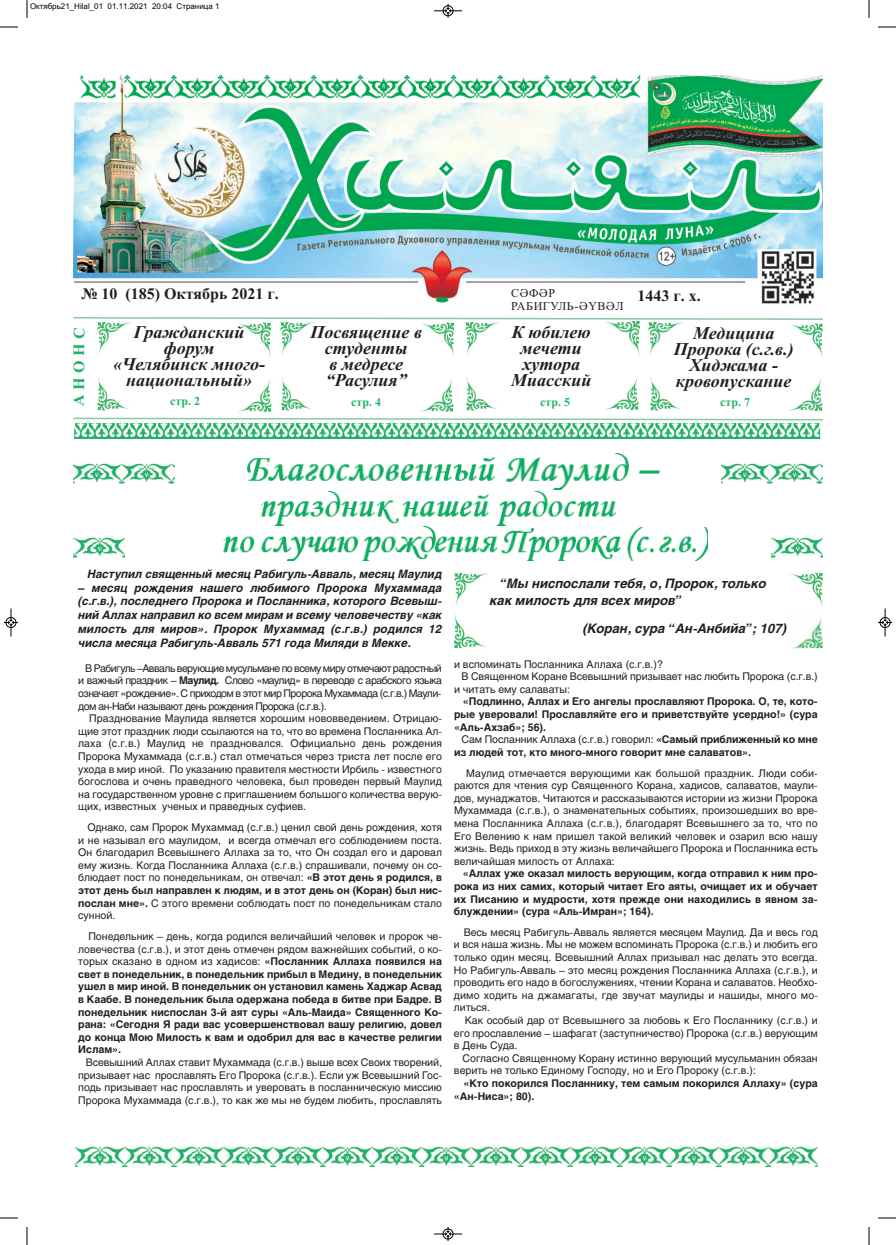
<style>
.page{position:relative;width:896px;height:1245px;background:#fff}
.page>*{position:absolute;margin:0;border:0;box-sizing:border-box;transform-origin:0 0}
.t1{font:italic 700 18px/16px "Times New Roman";color:#231f20;text-align:center}
.t2{font:700 16px "Times New Roman";color:#231f20}
.t3{font:700 16px "Times New Roman";letter-spacing:.265em;color:#20b26a}
.t4{font:italic 700 13px/17px "Helios";color:#231f20}
.t5{font:700 12px "Times New Roman";letter-spacing:.005em;color:#20b26a}
.t6{font:12px/13px "Times New Roman";letter-spacing:.05em;color:#231f20}
.t7{font:italic 700 11.5px/13.8px "Helios";color:#231f20;text-align:justify}
.t8{font:10.5px/12.6px "Helios";color:#231f20;text-align:justify}
.t9{font:700 10.5px/12.6px "Helios";color:#231f20;text-align:justify}
.t10{font:8px "Arial";color:#000}
.s1{font-weight:700}
.s2{font-weight:400}
</style>
<div class="page">
<img style="left:74px;top:75px;width:749px;height:229px">
<img style="left:74px;top:1146px;width:744px;height:21px">
<img style="left:73px;top:537px;width:51px;height:20px">
<img style="left:772px;top:537px;width:51px;height:20px">
<img style="left:73px;top:462px;width:101px;height:21px">
<img style="left:721px;top:462px;width:102px;height:21px">
<svg style="left:73px;top:317px;width:750px;height:3px"></svg>
<img style="left:97px;top:321px;width:34px;height:33px">
<img style="left:238px;top:321px;width:33px;height:35px">
<img style="left:280px;top:322px;width:34px;height:33px">
<img style="left:422px;top:322px;width:32px;height:34px">
<img style="left:465px;top:322px;width:34px;height:33px">
<img style="left:606px;top:322px;width:34px;height:33px">
<img style="left:648px;top:322px;width:35px;height:33px">
<svg style="left:73px;top:377px;width:750px;height:44px"></svg>
<img style="left:648px;top:377px;width:34px;height:35px">
<img style="left:787px;top:377px;width:36px;height:34px">
<img style="left:790px;top:323px;width:33px;height:33px">
<img style="left:73px;top:423px;width:748px;height:16px">
<img style="left:247px;top:453px;width:413px;height:36px">
<img style="left:261px;top:490px;width:356px;height:36px">
<img style="left:223px;top:527px;width:485px;height:33px">
<img style="left:454px;top:572px;width:34px;height:33px">
<img style="left:454px;top:615px;width:33px;height:34px">
<svg style="left:790px;top:572px;width:33px;height:34px"></svg>
<img style="left:793px;top:617px;width:30px;height:31px">
<svg style="left:27px;top:0;width:1px;height:18px"></svg>
<svg style="left:0;top:27px;width:18px;height:1px"></svg>
<svg style="left:869px;top:0;width:1px;height:18px"></svg>
<svg style="left:878px;top:27px;width:18px;height:1px"></svg>
<svg style="left:27px;top:1227px;width:1px;height:18px"></svg>
<svg style="left:0;top:1217px;width:18px;height:1px"></svg>
<svg style="left:869px;top:1227px;width:1px;height:18px"></svg>
<svg style="left:878px;top:1217px;width:18px;height:1px"></svg>
<svg style="left:434px;top:4px;width:28px;height:14px"></svg>
<svg style="left:434px;top:1227px;width:28px;height:14px"></svg>
<svg style="left:4px;top:608px;width:14px;height:28px"></svg>
<svg style="left:878px;top:608px;width:14px;height:28px"></svg>
<p class="t10" style="left:30px;top:2px;width:191px">Октябрь21_Hilal_01 01.11.2021 20:04 Страница 1</p>
<h2 class="t2" style="left:81px;top:284px;width:199px">№ 10 (185) Октябрь 2021 г.</h2>
<p class="t6" style="left:511px;top:286px;width:114px">Сәфәр рабигуль-әүвәл</p>
<h2 class="t3" style="left:69px;top:406px;width:80px;rotate:-90deg">АНОНС</h2>
<h2 class="t2" style="left:637px;top:286px;width:65px">1443 г. х.</h2>
<h1 class="t1" style="left:113px;top:324px;width:154px">Гражданский форум<br>«Челябинск много&shy;национальный»</h1>
<h1 class="t1" style="left:310px;top:324px;width:113px">Посвящение в студенты<br>в медресе “Расулия”</h1>
<h1 class="t1" style="left:511px;top:324px;width:82px">К юбилею мечети хутора<br>Миасский</h1>
<h1 class="t1" style="left:674px;top:324px;width:122px">Медицина<br>Пророка (с.г.в.)<br>Хиджама - кровопускание</h1>
<p class="t5" style="left:170px;top:394px;width:32px">стр. 2</p>
<p class="t5" style="left:351px;top:394px;width:32px">стр. 4</p>
<p class="t5" style="left:540px;top:394px;width:32px">стр. 5</p>
<p class="t5" style="left:720px;top:394px;width:32px">стр. 7</p>
<p class="t7" style="left:87px;top:568px;width:356px">Наступил священный месяц Рабигуль-Авваль, месяц Маулид</p>
<p class="t7" style="left:78px;top:581px;width:365px">– месяц рождения нашего любимого Пророка Мухаммада (с.г.в.), последнего Пророка и Посланника, которого Всевыш&shy;ний Аллах направил ко всем мирам и всему человечеству «как милость для миров». Пророк Мухаммад (с.г.в.) родился 12 числа месяца Рабигуль-Авваль 571 года Миляди в Мекке.</p>
<p class="t8" style="left:78px;top:663px;width:365px;text-indent:7px">В Рабигуль –Авваль верующие мусульмане по всему миру отмечают радостный и важный праздник – <span class="s1">Маулид.</span> Слово «маулид» в переводе с арабского языка означает «рождение». С приходом в этот мир Пророка Мухаммада (с.г.в.) Маули&shy;дом ан-Наби называют день рождения Пророка (с.г.в.).</p>
<p class="t8" style="left:78px;top:713px;width:365px;text-indent:11px">Празднование Маулида является хорошим нововведением. Отрицаю&shy;щие этот праздник люди ссылаются на то, что во времена Посланника Ал&shy;лаха (с.г.в.) Маулид не праздновался. Официально день рождения Пророка Мухаммада (с.г.в.) стал отмечаться через триста лет после его ухода в мир иной. По указанию правителя местности Ирбиль - известного богослова и очень праведного человека, был проведен первый Маулид на государственном уровне с приглашением большого количества верую&shy;щих, известных ученых и праведных суфиев.</p>
<p class="t8" style="left:78px;top:822px;width:365px;text-indent:9px">Однако, сам Пророк Мухаммад (с.г.в.) ценил свой день рождения, хотя и не называл его маулидом, и всегда отмечал его соблюдением поста.<br>Он благодарил Всевышнего Аллаха за то, что Он создал его и даровал ему жизнь. Когда Посланника Аллаха (с.г.в.) спрашивали, почему он со&shy;блюдает пост по понедельникам, он отвечал: <span class="s1">«В этот день я родился, в этот день был направлен к людям, и в этот день он (Коран) был нис&shy;послан мне».</span> С этого времени соблюдать пост по понедельникам стало сунной.</p>
<p class="t9" style="left:78px;top:931px;width:365px;text-indent:10px"><span class="s2">Понедельник – день, когда родился величайший человек и пророк че&shy;ловечества (с.г.в.), и этот день отмечен рядом важнейших событий, о ко&shy;торых сказано в одном из хадисов:</span> «Посланник Аллаха появился на свет в понедельник, в понедельник прибыл в Медину, в понедельник ушел в мир иной. В понедельник он установил камень Хаджар Асвад в Каабе. В понедельник была одержана победа в битве при Бадре. В понедельник ниспослан 3-й аят суры «Аль-Маида» Священного Ко&shy;рана: «Сегодня Я ради вас усовершенствовал вашу религию, довел до конца Мою Милость к вам и одобрил для вас в качестве религии Ислам».</p>
<p class="t8" style="left:78px;top:1057px;width:365px;text-indent:7px">Всевышний Аллах ставит Мухаммада (с.г.в.) выше всех Своих творений, призывает нас прославлять Его Пророка (с.г.в.). Если уж Всевышний Гос&shy;подь призывает нас прославлять и уверовать в посланническую миссию Пророка Мухаммада (с.г.в.), то как же мы не будем любить, прославлять</p>
<p class="t4" style="left:490px;top:576px;width:278px;text-indent:11px">“Мы ниспослали тебя, о, Пророк, только как милость для всех миров”</p>
<p class="t4" style="left:583px;top:621px;width:205px">(Коран, сура “Ан-Анбийа”; 107)</p>
<p class="t8" style="left:454px;top:658px;width:210px">и вспоминать Посланника Аллаха (с.г.в.)?</p>
<p class="t8" style="left:461px;top:671px;width:358px">В Священном Коране Всевышний призывает нас любить Пророка (с.г.в.)</p>
<p class="t8" style="left:454px;top:684px;width:117px">и читать ему салаваты:</p>
<p class="t9" style="left:454px;top:696px;width:365px;text-indent:9px">«Подлинно, Аллах и Его ангелы прославляют Пророка. О, те, кото&shy;рые уверовали! Прославляйте его и приветствуйте усердно!» (сура «Аль-Ахзаб»; 56).</p>
<p class="t9" style="left:454px;top:734px;width:365px;text-indent:7px"><span class="s2">Сам Посланник Аллаха (с.г.в.) говорил:</span> «Самый приближенный ко мне из людей тот, кто много-много говорит мне салаватов».</p>
<p class="t8" style="left:454px;top:767px;width:365px;text-indent:12px">Маулид отмечается верующими как большой праздник. Люди соби&shy;раются для чтения сур Священного Корана, хадисов, салаватов, маули&shy;дов, мунаджатов. Читаются и рассказываются истории из жизни Пророка Мухаммада (с.г.в.), о знаменательных событиях, произошедших во вре&shy;мена Посланника Аллаха (с.г.в.), благодарят Всевышнего за то, что по Его Велению к нам пришел такой великий человек и озарил всю нашу жизнь. Ведь приход в эту жизнь величайшего Пророка и Посланника есть величайшая милость от Аллаха:</p>
<p class="t9" style="left:454px;top:868px;width:365px;text-indent:9px">«Аллах уже оказал милость верующим, когда отправил к ним про&shy;рока из них самих, который читает Его аяты, очищает их и обучает их Писанию и мудрости, хотя прежде они находились в явном за&shy;блуждении» (сура «Аль-Имран»; 164).</p>
<p class="t8" style="left:454px;top:926px;width:365px;text-indent:10px">Весь месяц Рабигуль-Авваль является месяцем Маулид. Да и весь год и вся наша жизнь. Мы не можем вспоминать Пророка (с.г.в.) и любить его только один месяц. Всевышний Аллах призывал нас делать это всегда.<br>Но Рабигуль-Авваль – это месяц рождения Посланника Аллаха (с.г.в.), и проводить его надо в богослужениях, чтении Корана и салаватов. Необхо&shy;димо ходить на джамагаты, где звучат маулиды и нашиды, много мо&shy;литься.</p>
<p class="t8" style="left:454px;top:1015px;width:365px;text-indent:11px">Как особый дар от Всевышнего за любовь к Его Посланнику (с.г.в.) и его прославление – шафагат (заступничество) Пророка (с.г.в.) верующим в День Суда.</p>
<p class="t8" style="left:454px;top:1052px;width:365px;text-indent:9px">Согласно Священному Корану истинно верующий мусульманин обязан верить не только Единому Господу, но и Его Пророку (с.г.в.):</p>
<p class="t9" style="left:454px;top:1078px;width:365px;text-indent:10px">«Кто покорился Посланнику, тем самым покорился Аллаху» (сура «Ан-Ниса»; 80).</p>
</div>
